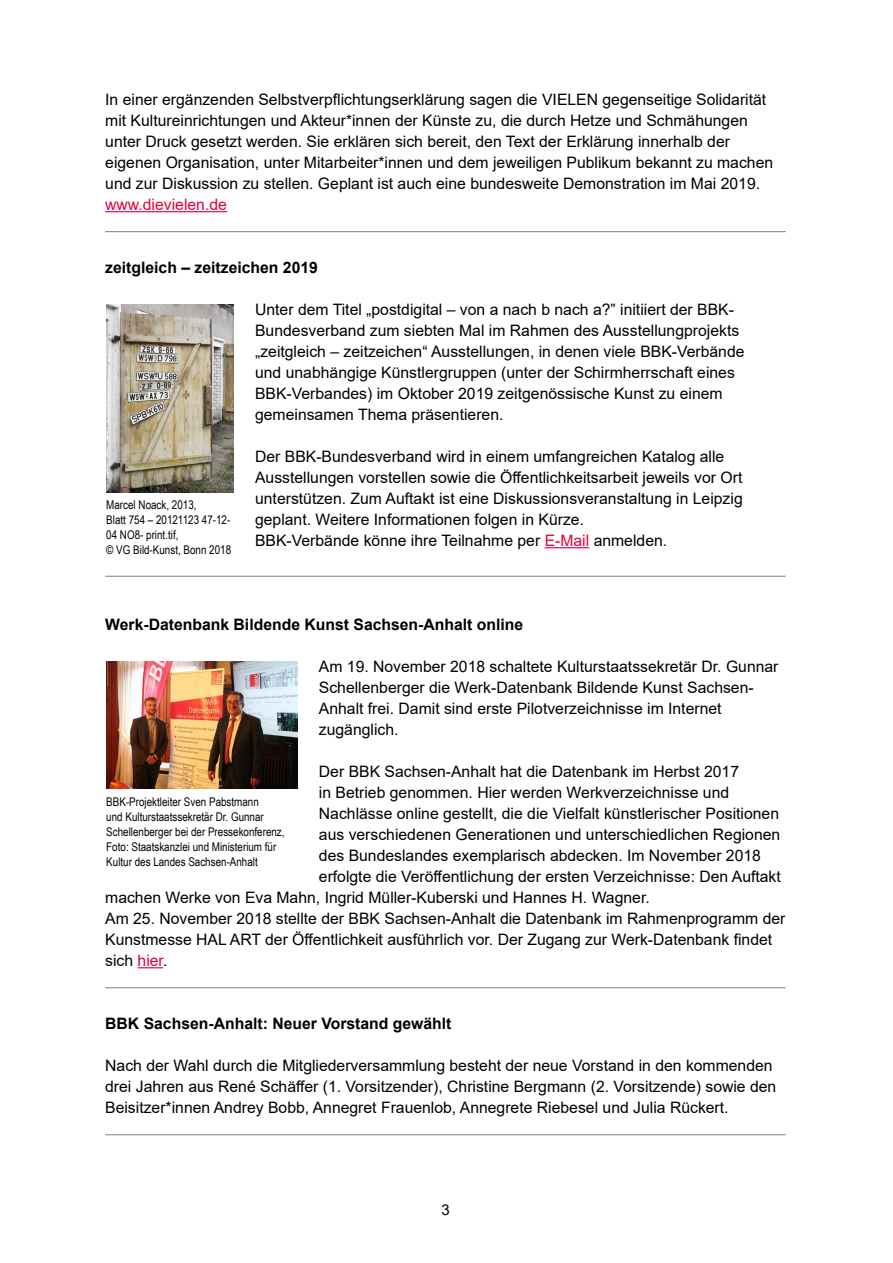
<style>
.page{position:relative;width:893px;height:1263px;background:#fff}
.page>*{position:absolute;margin:0;border:0;box-sizing:border-box;transform-origin:0 0}
.t1{font:15.75px/21px "Arial";color:#000}
.t2{font:700 15.75px "Arial";color:#000}
.t3{font:15.75px "Arial";color:#e4003b}
.t4{font:15px "Arial";color:#000}
.t5{font:12px/15px "Arial Narrow";color:#000}
.s1{color:#e4003b}
</style>
<div class="page">
<hr style="left:105px;top:231px;width:681px;height:1px;background:#7c7b7b">
<hr style="left:105px;top:211px;width:122px;height:1px;background:#e4003b">
<hr style="left:105px;top:576px;width:681px;height:1px;background:#7c7b7b">
<hr style="left:545px;top:547px;width:44px;height:1px;background:#e4003b">
<hr style="left:105px;top:987px;width:681px;height:1px;background:#7c7b7b">
<svg style="left:138px;top:967px;width:25px;height:1px"></svg>
<hr style="left:105px;top:1134px;width:681px;height:1px;background:#7c7b7b">
<img style="left:106px;top:304px;width:128px;height:188px">
<img style="left:106px;top:661px;width:192px;height:128px">
<p class="t1" style="left:105px;top:89px;width:669px">In einer ergänzenden Selbstverpflichtungserklärung sagen die VIELEN gegenseitige Solidarität mit Kultureinrichtungen und Akteur*innen der Künste zu, die durch Hetze und Schmähungen unter Druck gesetzt werden. Sie erklären sich bereit, den Text der Erklärung innerhalb der eigenen Organisation, unter Mitarbeiter*innen und dem jeweiligen Publikum bekannt zu machen und zur Diskussion zu stellen. Geplant ist auch eine bundesweite Demonstration im Mai 2019.</p>
<p class="t3" style="left:105px;top:194px;width:123px">www.dievielen.de</p>
<p class="t2" style="left:105px;top:256px;width:214px">zeitgleich – zeitzeichen 2019</p>
<p class="t1" style="left:255px;top:299px;width:491px">Unter dem Titel „postdigital – von a nach b nach a?” initiiert der BBK-Bundesverband zum siebten Mal im Rahmen des Ausstellungprojekts „zeitgleich – zeitzeichen“ Ausstellungen, in denen viele BBK-Verbände und unabhängige Künstlergruppen (unter der Schirmherrschaft eines BBK-Verbandes) im Oktober 2019 zeitgenössische Kunst zu einem gemeinsamen Thema präsentieren.</p>
<p class="t1" style="left:255px;top:446px;width:489px">Der BBK-Bundesverband wird in einem umfangreichen Katalog alle Ausstellungen vorstellen sowie die Öffentlichkeitsarbeit jeweils vor Ort unterstützen. Zum Auftakt ist eine Diskussionsveranstaltung in Leipzig geplant. Weitere Informationen folgen in Kürze.<br>BBK-Verbände könne ihre Teilnahme per <span class="s1">E-Mail</span> anmelden.</p>
<p class="t5" style="left:106px;top:497px;width:126px">Marcel Noack, 2013,<br>Blatt 754 – 20121123 47-12-<br>04 NO8- print.tif,<br>© VG Bild-Kunst, Bonn 2018</p>
<p class="t2" style="left:105px;top:613px;width:420px">Werk-Datenbank Bildende Kunst Sachsen-Anhalt online</p>
<p class="t1" style="left:319px;top:656px;width:461px">Am 19. November 2018 schaltete Kulturstaatssekretär Dr. Gunnar Schellenberger die Werk-Datenbank Bildende Kunst Sachsen-Anhalt frei. Damit sind erste Pilotverzeichnisse im Internet zugänglich.</p>
<p class="t1" style="left:319px;top:761px;width:422px">Der BBK Sachsen-Anhalt hat die Datenbank im Herbst 2017</p>
<p class="t1" style="left:319px;top:782px;width:412px">in Betrieb genommen. Hier werden Werkverzeichnisse und</p>
<p class="t1" style="left:319px;top:803px;width:462px">Nachlässe online gestellt, die die Vielfalt künstlerischer Positionen</p>
<p class="t1" style="left:319px;top:824px;width:463px">aus verschiedenen Generationen und unterschiedlichen Regionen</p>
<p class="t1" style="left:319px;top:845px;width:444px">des Bundeslandes exemplarisch abdecken. Im November 2018</p>
<p class="t1" style="left:319px;top:866px;width:463px">erfolgte die Veröffentlichung der ersten Verzeichnisse: Den Auftakt</p>
<p class="t1" style="left:105px;top:887px;width:546px">machen Werke von Eva Mahn, Ingrid Müller-Kuberski und Hannes H. Wagner.</p>
<p class="t1" style="left:105px;top:908px;width:682px">Am 25. November 2018 stellte der BBK Sachsen-Anhalt die Datenbank im Rahmenprogramm der</p>
<p class="t1" style="left:105px;top:929px;width:669px">Kunstmesse HAL ART der Öffentlichkeit ausführlich vor. Der Zugang zur Werk-Datenbank findet</p>
<p class="t1" style="left:105px;top:950px;width:64px">sich <span class="s1">hier</span>.</p>
<p class="t5" style="left:106px;top:794px;width:180px">BBK-Projektleiter Sven Pabstmann<br>und Kulturstaatssekretär Dr. Gunnar Schellenberger bei der Pressekonferenz, Foto: Staatskanzlei und Ministerium für Kultur des Landes Sachsen-Anhalt</p>
<p class="t2" style="left:105px;top:1012px;width:348px">BBK Sachsen-Anhalt: Neuer Vorstand gewählt</p>
<p class="t1" style="left:105px;top:1055px;width:673px">Nach der Wahl durch die Mitgliederversammlung besteht der neue Vorstand in den kommenden drei Jahren aus René Schäffer (1. Vorsitzender), Christine Bergmann (2. Vorsitzende) sowie den<br>Beisitzer*innen Andrey Bobb, Annegret Frauenlob, Annegrete Riebesel und Julia Rückert.</p>
<p class="t4" style="left:442px;top:1200px;width:10px">3</p>
</div>
